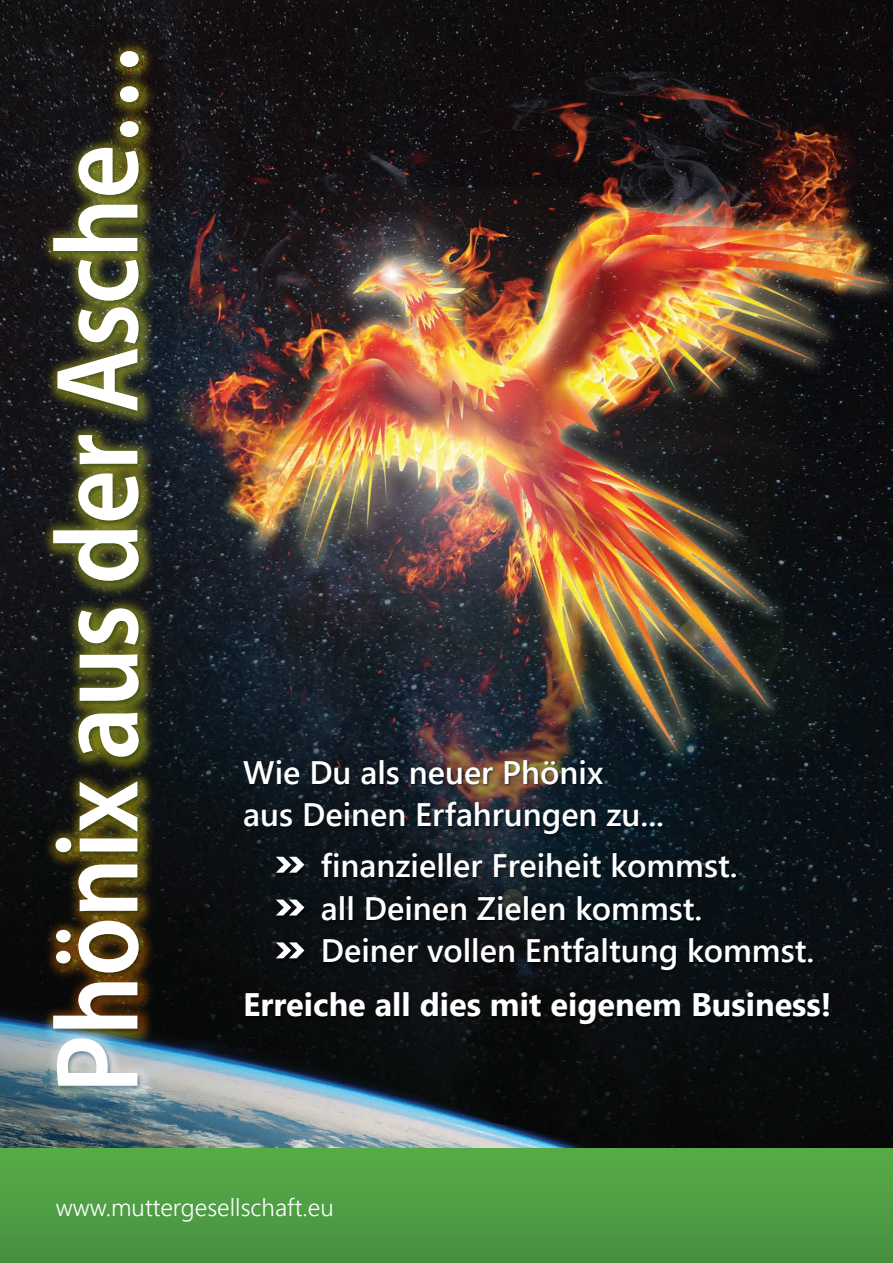
<style>
.page{position:relative;width:893px;height:1263px;background:#fff}
.page>*{position:absolute;margin:0;border:0;box-sizing:border-box;transform-origin:0 0}
.t1{font:600 118.65px "Myriad Pro";letter-spacing:-.005em;color:#fff;scale:.88 1}
.t2{font:600 32.55px/42.6px "Segoe UI";color:#fff}
.t3{font:700 32.55px "Segoe UI";color:#fff}
.t4{font:300 24.3px "Segoe UI";color:#fff}
</style>
<div class="page">
<svg style="left:0;top:1147px;width:893px;height:116px;background:#4f9d44"></svg>
<img style="left:0;top:0;width:893px;height:1147px">
<div style="left:242px;top:987px;width:651px;height:49px;background:#090c0d"></div>
<img style="left:242px;top:755px;width:651px;height:106px">
<img style="left:319px;top:848px;width:574px;height:149px">
<img style="left:274px;top:856px;width:35px;height:21px">
<svg style="left:276px;top:857px;width:28px;height:16px"></svg>
<img style="left:274px;top:898px;width:35px;height:22px">
<svg style="left:276px;top:899px;width:28px;height:16px"></svg>
<img style="left:274px;top:941px;width:35px;height:22px">
<svg style="left:276px;top:942px;width:28px;height:16px"></svg>
<img style="left:25px;top:29px;width:155px;height:1077px">
<img style="left:34px;top:38px;width:142px;height:1064px">
<h1 class="t1" style="left:22px;top:1093px;width:1196px;rotate:-90deg">Phönix aus der Asche…</h1>
<p class="t2" style="left:243px;top:748px;width:422px">Wie Du als neuer Phönix<br>aus Deinen Erfahrungen zu...</p>
<p class="t2" style="left:321px;top:842px;width:495px">finanzieller Freiheit kommst.<br>all Deinen Zielen kommst.<br>Deiner vollen Entfaltung kommst.</p>
<p class="t3" style="left:243px;top:974px;width:590px">Erreiche all dies mit eigenem Business!</p>
<p class="t4" style="left:56px;top:1184px;width:280px">www.muttergesellschaft.eu</p>
</div>
